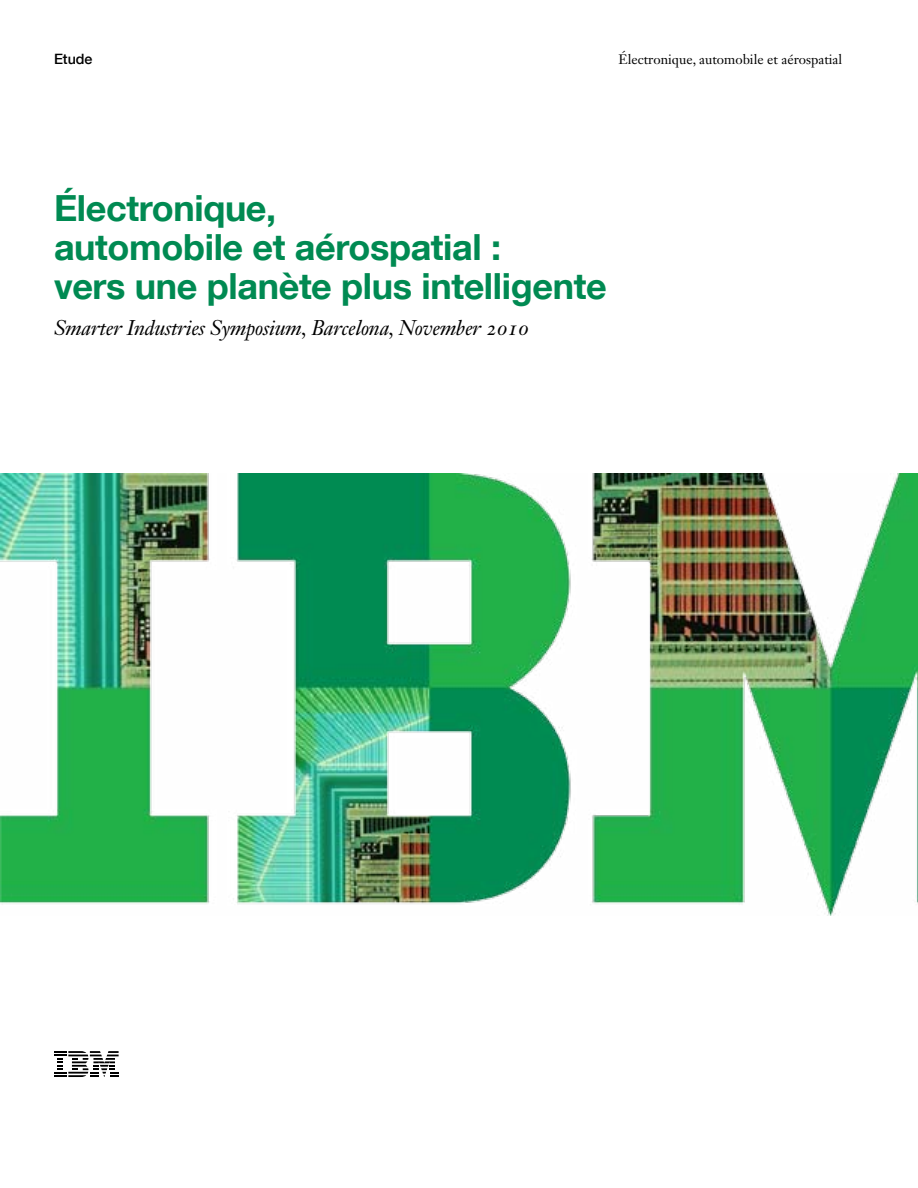
<style>
.page{position:relative;width:918px;height:1188px;background:#fff}
.page>*{position:absolute;margin:0;border:0;box-sizing:border-box;transform-origin:0 0}
.t1{font:700 36px/39px "Helvetica Neue LT Com";letter-spacing:-.01em;color:#008a52}
.t2{font:italic 21px "Janson Text LT Std";letter-spacing:-.01em;color:#000}
.t3{font:500 14.25px "Helvetica Neue LT Com";color:#000}
.t4{font:13.5px "Janson Text LT Std";color:#000}
</style>
<div class="page">
<img style="left:0;top:474px;width:918px;height:441px">
<svg style="left:54px;top:1051px;width:65px;height:26px"></svg>
<p class="t3" style="left:54px;top:51px;width:40px">Etude</p>
<p class="t4" style="left:618px;top:51px;width:225px">Électronique, automobile et aérospatial</p>
<p class="t1" style="left:54px;top:187px;width:554px">Électronique,<br>automobile et aérospatial :<br>vers une planète plus intelligente</p>
<p class="t2" style="left:54px;top:315px;width:477px">Smarter Industries Symposium, Barcelona, November 2010</p>
</div>
